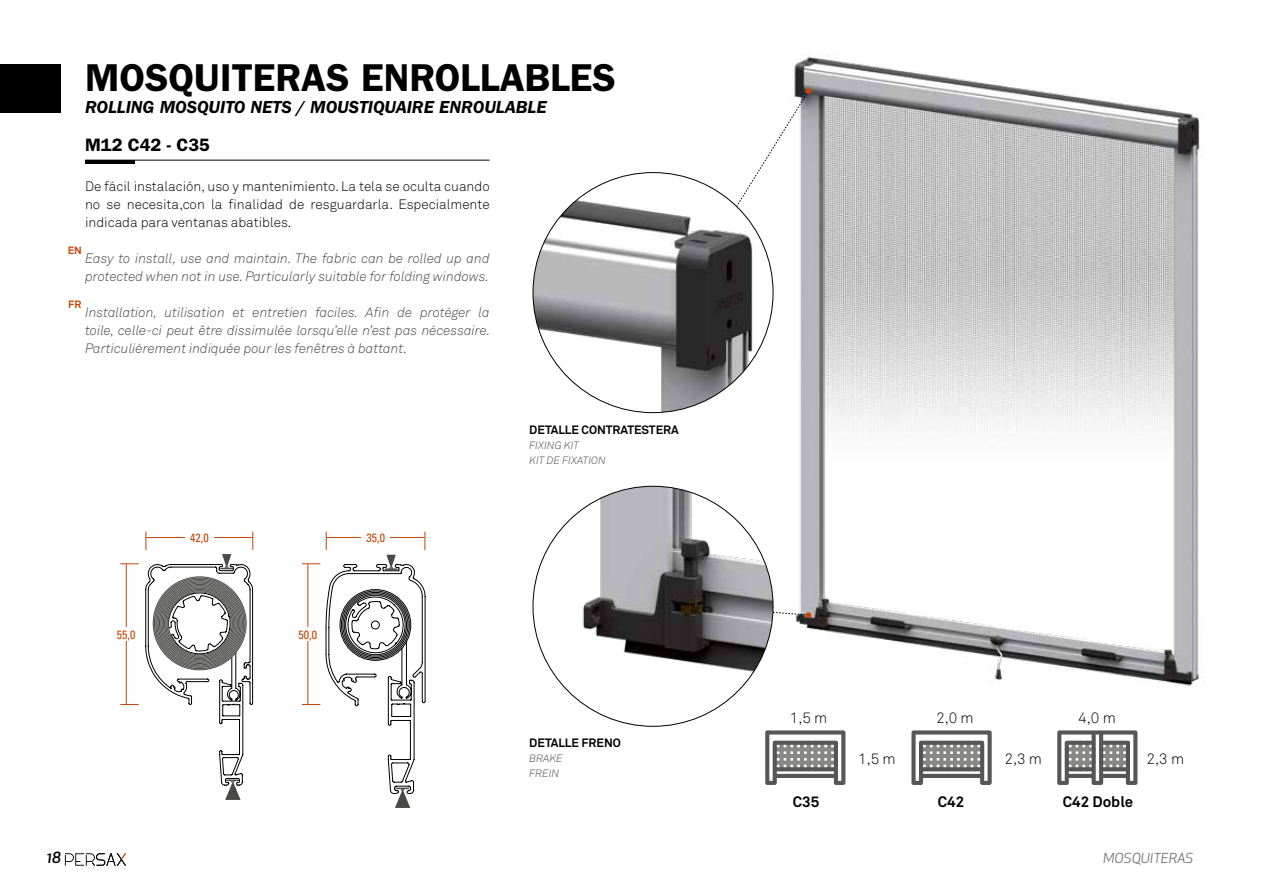
<style>
.page{position:relative;width:1263px;height:893px;background:#fff}
.page>*{position:absolute;margin:0;border:0;box-sizing:border-box;transform-origin:0 0}
.t1{font:600 39px "ITC Franklin Gothic Std";color:#000}
.t2{font:italic 600 18px "ITC Franklin Gothic Std";color:#000}
.t3{font:600 18px "ITC Franklin Gothic Std";color:#000}
.t4{font:300 15px "Akkurat Std";color:#000}
.t5{font:700 15px "Akkurat Std";color:#000}
.t6{font:italic 500 15px "Apex New";color:#000}
.t7{font:italic 300 13.5px/18px "Akkurat Std";color:#494948}
.t8{font:300 13.5px/18px "Akkurat Std";color:#000;text-align:justify}
.t9{font:italic 13.5px "Apex New";color:#6f6f6e}
.t10{font:700 12px "Akkurat Std";color:#000}
.t11{font:condensed 12px "Univers LT Std";color:#c54304}
.t12{font:italic 300 10.5px/15px "Akkurat Std";color:#494948}
.t13{font:700 10.5px "Akkurat Std";color:#c54304}
</style>
<div class="page">
<svg style="left:65px;top:853px;width:61px;height:13px"></svg>
<hr style="left:85px;top:160px;width:405px;height:1px;background:#000">
<hr style="left:85px;top:160px;width:50px;height:3px;background:#000">
<div style="left:0;top:64px;width:61px;height:49px;background:#000"></div>
<hr style="left:1262px;top:64px;width:1px;height:49px;background:#000">
<img style="left:765px;top:56px;width:438px;height:630px">
<img style="left:533px;top:173px;width:230px;height:240px">
<img style="left:533px;top:486px;width:240px;height:240px;border-radius:120px">
<svg style="left:736px;top:88px;width:75px;height:119px"></svg>
<svg style="left:772px;top:612px;width:39px;height:6px"></svg>
<svg style="left:145px;top:532px;width:108px;height:268px"></svg>
<svg style="left:326px;top:532px;width:99px;height:276px"></svg>
<div style="left:185px;top:530px;width:29px;height:14px;background:#fff"></div>
<div style="left:361px;top:530px;width:29px;height:14px;background:#fff"></div>
<hr style="left:126px;top:564px;width:1px;height:140px;background:#c54304">
<hr style="left:307px;top:564px;width:1px;height:140px;background:#c54304">
<svg style="left:120px;top:704px;width:19px;height:1px"></svg>
<svg style="left:302px;top:704px;width:18px;height:1px"></svg>
<svg style="left:120px;top:563px;width:19px;height:1px"></svg>
<svg style="left:302px;top:563px;width:18px;height:1px"></svg>
<div style="left:112px;top:627px;width:28px;height:14px;background:#fff"></div>
<div style="left:293px;top:627px;width:29px;height:14px;background:#fff"></div>
<svg style="left:1057px;top:730px;width:80px;height:55px"></svg>
<svg style="left:765px;top:730px;width:80px;height:55px"></svg>
<svg style="left:911px;top:730px;width:81px;height:55px"></svg>
<h1 class="t1" style="left:85px;top:54px;width:532px">MOSQUITERAS ENROLLABLES</h1>
<h2 class="t2" style="left:85px;top:97px;width:463px">ROLLING MOSQUITO NETS / MOUSTIQUAIRE ENROULABLE</h2>
<h2 class="t3" style="left:85px;top:134px;width:126px">M12 C42 - C35</h2>
<p class="t8" style="left:85px;top:177px;width:406px">De fácil instalación, uso y mantenimiento. La tela se oculta cuando no se necesita,con la finalidad de resguardarla. Especialmente indicada para ventanas abatibles.</p>
<p class="t7" style="left:85px;top:249px;width:406px">Easy to install, use and maintain. The fabric can be rolled up and protected when not in use. Particularly suitable for folding windows.</p>
<p class="t7" style="left:85px;top:303px;width:407px;text-align:justify">Installation, utilisation et entretien faciles. Afin de protéger la toile, celle-ci peut être dissimulée lorsqu’elle n’est pas nécessaire.<br>Particulièrement indiquée pour les fenêtres à battant.</p>
<p class="t13" style="left:68px;top:243px;width:16px">EN</p>
<p class="t13" style="left:68px;top:298px;width:15px">FR</p>
<p class="t11" style="left:190px;top:530px;width:20px">42,0</p>
<p class="t11" style="left:366px;top:530px;width:20px">35,0</p>
<p class="t11" style="left:117px;top:627px;width:20px">55,0</p>
<p class="t11" style="left:298px;top:627px;width:20px">50,0</p>
<p class="t10" style="left:529px;top:422px;width:151px">DETALLE CONTRATESTERA</p>
<p class="t12" style="left:529px;top:437px;width:78px">FIXING KIT<br>KIT DE FIXATION</p>
<p class="t10" style="left:529px;top:736px;width:93px">DETALLE FRENO</p>
<p class="t12" style="left:529px;top:751px;width:35px">BRAKE<br>FREIN</p>
<p class="t4" style="left:790px;top:709px;width:39px">1,5 m</p>
<p class="t4" style="left:936px;top:709px;width:39px">2,0 m</p>
<p class="t4" style="left:1078px;top:709px;width:39px">4,0 m</p>
<p class="t4" style="left:858px;top:749px;width:39px">1,5 m</p>
<p class="t4" style="left:1004px;top:749px;width:39px">2,3 m</p>
<p class="t4" style="left:1147px;top:749px;width:39px">2,3 m</p>
<p class="t5" style="left:793px;top:792px;width:28px">C35</p>
<p class="t5" style="left:938px;top:792px;width:28px">C42</p>
<p class="t5" style="left:1063px;top:792px;width:72px">C42 Doble</p>
<p class="t6" style="left:47px;top:848px;width:15px">18</p>
<p class="t9" style="left:1103px;top:850px;width:92px">MOSQUITERAS</p>
</div>
